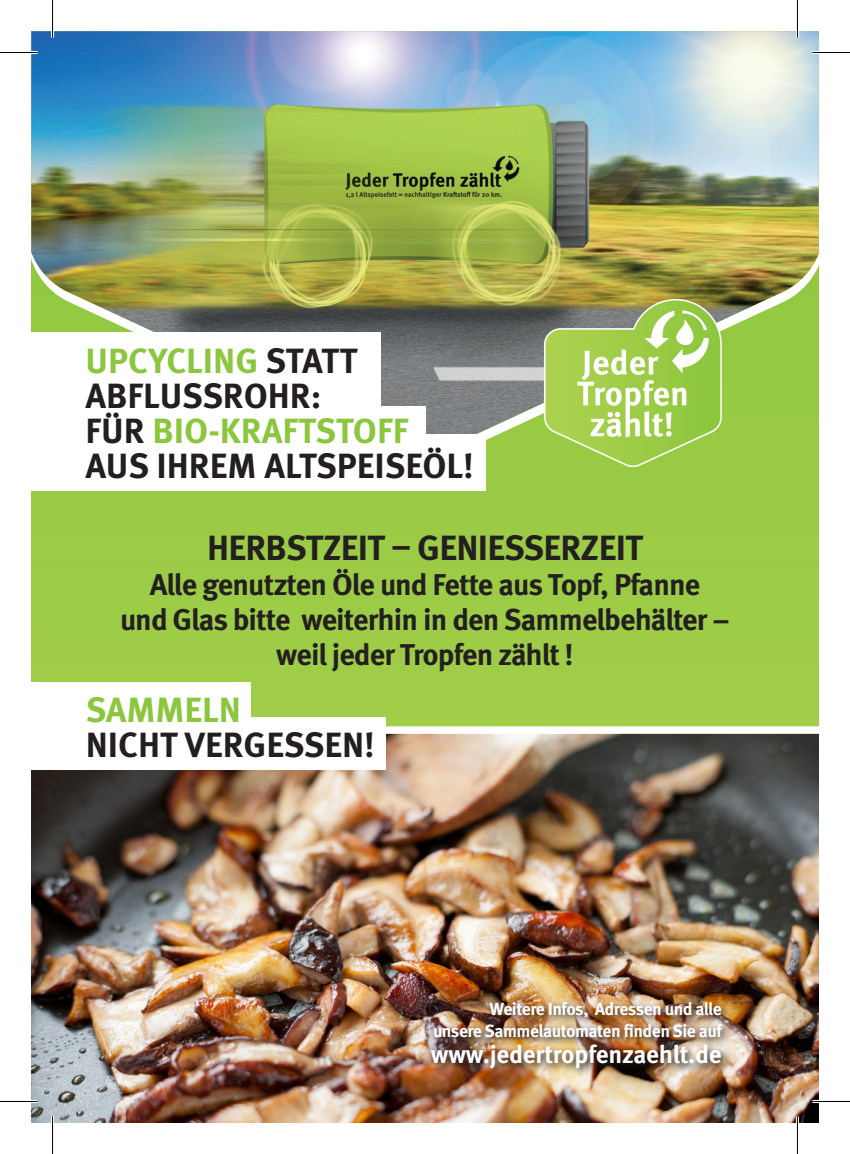
<style>
.page{position:relative;width:850px;height:1154px;background:#fff}
.page>*{position:absolute;margin:0;border:0;box-sizing:border-box;transform-origin:0 0}
.t1{font:700 35px/35px "Meta Pro";letter-spacing:-.005em;color:#231f20}
.t2{font:700 35px "Meta Pro";color:#8bc63e}
.t3{font:700 30px/35px "Meta Pro";letter-spacing:-.03em;color:#231f20;text-align:center}
.t4{font:700 25px "Meta Pro";letter-spacing:-.01em;color:#fff}
.t5{font:700 17.5px/22.2px "Meta Pro";letter-spacing:-.03em;color:#fff;text-align:right}
.s1{color:#8bc63e}
</style>
<div class="page">
<div style="left:31px;top:62px;width:787px;height:1061px;background:#9ccc47"></div>
<img style="left:31px;top:726px;width:787px;height:397px">
<img style="left:31px;top:31px;width:787px;height:422px">
<svg style="left:543px;top:298px;width:179px;height:170px"></svg>
<img style="left:426px;top:997px;width:306px;height:81px">
<div style="left:31px;top:683px;width:219px;height:51px;background:#fff"></div>
<div style="left:31px;top:717px;width:354px;height:53px;background:#fff"></div>
<div style="left:31px;top:332px;width:350px;height:70px;background:#fff"></div>
<div style="left:31px;top:375px;width:350px;height:71px;background:#fff"></div>
<div style="left:31px;top:406px;width:395px;height:71px;background:#fff"></div>
<div style="left:31px;top:434px;width:454px;height:56px;background:#fff"></div>
<hr style="left:0;top:51px;width:38px;height:3px;background:#fff">
<hr style="left:812px;top:51px;width:37px;height:3px;background:#fff">
<hr style="left:0;top:1100px;width:38px;height:3px;background:#fff">
<hr style="left:812px;top:1100px;width:37px;height:3px;background:#fff">
<hr style="left:51px;top:0;width:3px;height:38px;background:#fff">
<hr style="left:51px;top:1116px;width:3px;height:38px;background:#fff">
<hr style="left:795px;top:0;width:3px;height:38px;background:#fff">
<hr style="left:795px;top:1116px;width:3px;height:38px;background:#fff">
<hr style="left:0;top:52px;width:38px;height:1px;background:#000">
<hr style="left:812px;top:52px;width:37px;height:1px;background:#000">
<hr style="left:0;top:1101px;width:38px;height:1px;background:#000">
<hr style="left:812px;top:1101px;width:37px;height:1px;background:#000">
<hr style="left:52px;top:0;width:1px;height:38px;background:#000">
<hr style="left:52px;top:1116px;width:1px;height:38px;background:#000">
<hr style="left:796px;top:0;width:1px;height:38px;background:#000">
<hr style="left:796px;top:1116px;width:1px;height:38px;background:#000">
<p class="t1" style="left:85px;top:341px;width:390px"><span class="s1">UPCYCLING</span> STATT<br>ABFLUSSROHR:<br>FÜR <span class="s1">BIO-KRAFTSTOFF<br></span>AUS IHREM ALTSPEISEÖL!</p>
<p class="t1" style="left:207px;top:528px;width:437px">HERBSTZEIT – GENIESSERZEIT</p>
<p class="t3" style="left:120px;top:565px;width:611px">Alle genutzten Öle und Fette aus Topf, Pfanne<br>und Glas bitte weiterhin in den Sammelbehälter – weil jeder Tropfen zählt !</p>
<p class="t2" style="left:86px;top:682px;width:157px">SAMMELN</p>
<p class="t1" style="left:86px;top:725px;width:290px">NICHT VERGESSEN!</p>
<p class="t5" style="left:433px;top:996px;width:290px">Weitere Infos, Adressen und alle<br>unsere Sammelautomaten finden Sie auf</p>
<p class="t4" style="left:430px;top:1035px;width:292px">www.jedertropfenzaehlt.de</p>
</div>
